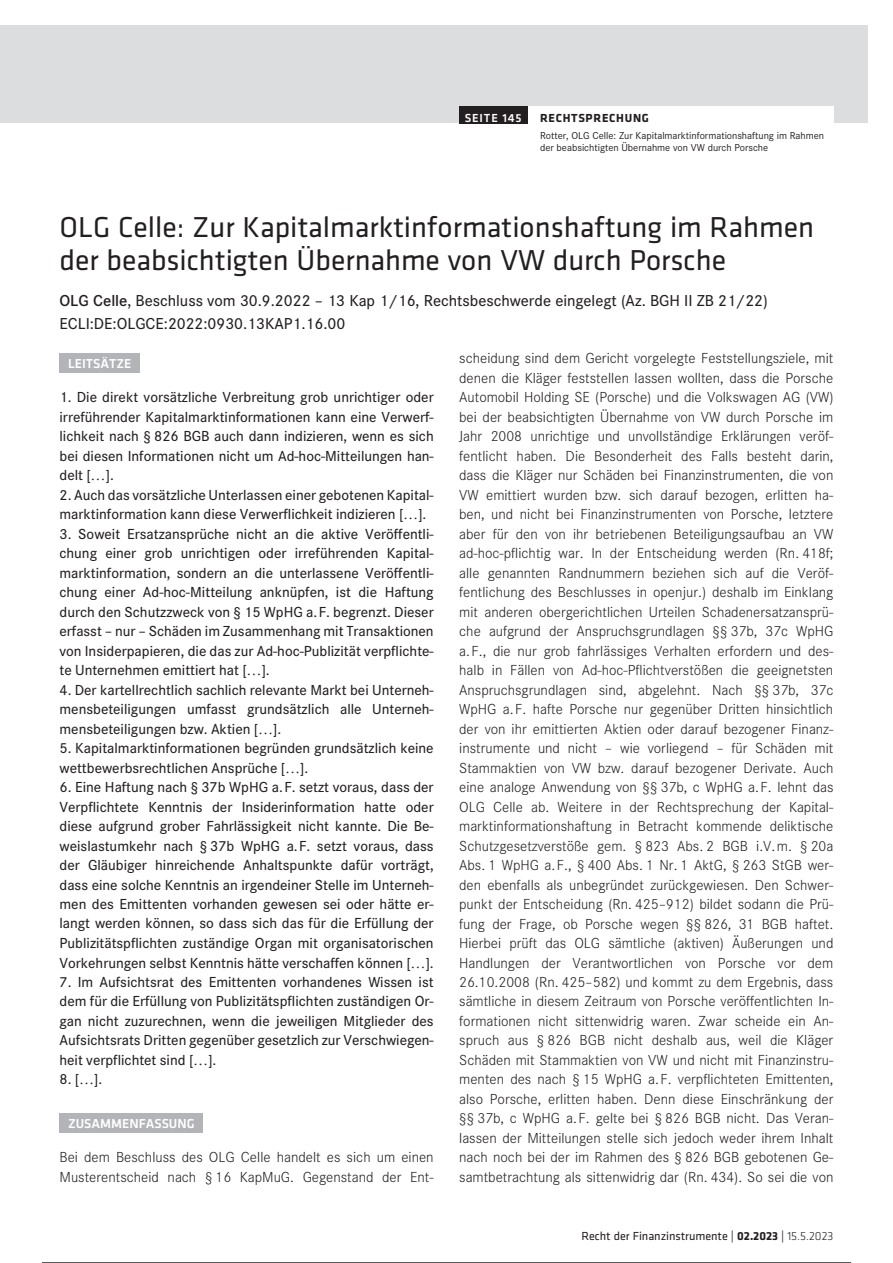
<style>
.page{position:relative;width:893px;height:1263px;background:#fff}
.page>*{position:absolute;margin:0;border:0;box-sizing:border-box;transform-origin:0 0}
.t1{font:29.85px/33.2px "Advklavreg";color:#231f20}
.t2{font:16.5px/22.5px "Advcorpsmd";color:#231f20}
.t3{font:15.15px/19.5px "Advcorpsl";color:#231f20}
.t4{font:15.15px/19.5px "Advcorpsmd";color:#231f20;text-align:justify}
.t5{font:13.5px "Advklavmed";color:#fff}
.t6{font:12.15px "Advklavreg";color:#231f20}
.t7{font:12.15px "Advklavbo";letter-spacing:.06em;color:#231f20}
.t8{font:12.15px "Advklavmed";letter-spacing:.07em;color:#fff}
.t9{font:10.5px/12px "Advcorpsre";color:#231f20}
.s1{font-family:"Advcorpsde"}
.s2{font-family:"Adv PS SY"}
.s3{font-family:"Advklavbo"}
.s4{font-family:"Advklavlig"}
</style>
<div class="page">
<div style="left:60px;top:353px;width:80px;height:20px;background:#b3b4b8"></div>
<div style="left:60px;top:1113px;width:143px;height:20px;background:#b3b4b8"></div>
<div style="left:0;top:26px;width:867px;height:97px;background:#dcdddf"></div>
<div style="left:459px;top:106px;width:374px;height:17px;background:#fff"></div>
<div style="left:459px;top:106px;width:68px;height:17px;background:#231f20"></div>
<hr style="left:43px;top:1262px;width:807px;height:1px;background:#000">
<p class="t8" style="left:465px;top:110px;width:58px">SEITE 145</p>
<p class="t7" style="left:540px;top:110px;width:110px">RECHTSPRECHUNG</p>
<p class="t9" style="left:540px;top:129px;width:286px">Rotter, OLG Celle: Zur Kapitalmarktinformationshaftung im Rahmen der beabsichtigten Übernahme von VW durch Porsche</p>
<h1 class="t1" style="left:60px;top:211px;width:756px">OLG Celle: Zur Kapitalmarktinformationshaftung im Rahmen der beabsichtigten Übernahme von VW durch Porsche</h1>
<p class="t2" style="left:60px;top:291px;width:710px"><span class="s1">OLG Celle</span>, Beschluss vom 30.9.2022 – 13 Kap 1/16, Rechtsbeschwerde eingelegt (Az. BGH II ZB 21/22)<br>ECLI:DE:OLGCE:2022:0930.13KAP1.16.00</p>
<p class="t5" style="left:68px;top:355px;width:65px">LEITSÄTZE</p>
<p class="t4" style="left:60px;top:389px;width:376px">1. Die direkt vorsätzliche Verbreitung grob unrichtiger oder irreführender Kapitalmarktinformationen kann eine Verwerf&shy;lichkeit nach § 826 BGB auch dann indizieren, wenn es sich bei diesen Informationen nicht um Ad-hoc-Mitteilungen han&shy;delt [<span class="s2">…</span>].</p>
<p class="t4" style="left:60px;top:486px;width:376px">2. Auch das vorsätzliche Unterlassen einer gebotenen Kapital&shy;marktinformation kann diese Verwerflichkeit indizieren [<span class="s2">…</span>].</p>
<p class="t4" style="left:60px;top:525px;width:376px">3. Soweit Ersatzansprüche nicht an die aktive Veröffentli&shy;chung einer grob unrichtigen oder irreführenden Kapital&shy;marktinformation, sondern an die unterlassene Veröffentli&shy;chung einer Ad-hoc-Mitteilung anknüpfen, ist die Haftung durch den Schutzzweck von § 15 WpHG a.F. begrenzt. Dieser erfasst – nur – Schäden im Zusammenhang mit Transaktionen von Insiderpapieren, die das zur Ad-hoc-Publizität verpflichte&shy;te Unternehmen emittiert hat [<span class="s2">…</span>].</p>
<p class="t4" style="left:60px;top:681px;width:376px">4. Der kartellrechtlich sachlich relevante Markt bei Unterneh&shy;mensbeteiligungen umfasst grundsätzlich alle Unterneh&shy;mensbeteiligungen bzw. Aktien [<span class="s2">…</span>].</p>
<p class="t4" style="left:60px;top:740px;width:376px">5. Kapitalmarktinformationen begründen grundsätzlich keine wettbewerbsrechtlichen Ansprüche [<span class="s2">…</span>].</p>
<p class="t4" style="left:60px;top:779px;width:376px">6. Eine Haftung nach § 37b WpHG a.F. setzt voraus, dass der Verpflichtete Kenntnis der Insiderinformation hatte oder diese aufgrund grober Fahrlässigkeit nicht kannte. Die Be&shy;weislastumkehr nach § 37b WpHG a.F. setzt voraus, dass der Gläubiger hinreichende Anhaltspunkte dafür vorträgt, dass eine solche Kenntnis an irgendeiner Stelle im Unterneh&shy;men des Emittenten vorhanden gewesen sei oder hätte er&shy;langt werden können, so dass sich das für die Erfüllung der Publizitätspflichten zuständige Organ mit organisatorischen Vorkehrungen selbst Kenntnis hätte verschaffen können [<span class="s2">…</span>].</p>
<p class="t4" style="left:60px;top:973px;width:376px">7. Im Aufsichtsrat des Emittenten vorhandenes Wissen ist dem für die Erfüllung von Publizitätspflichten zuständigen Or&shy;gan nicht zuzurechnen, wenn die jeweiligen Mitglieder des Aufsichtsrats Dritten gegenüber gesetzlich zur Verschwiegen&shy;heit verpflichtet sind [<span class="s2">…</span>].</p>
<p class="t4" style="left:60px;top:1071px;width:44px">8. [<span class="s2">…</span>].</p>
<p class="t5" style="left:68px;top:1115px;width:128px">ZUSAMMENFASSUNG</p>
<p class="t3" style="left:60px;top:1148px;width:376px">Bei dem Beschluss des OLG Celle handelt es sich um einen<br>Musterentscheid nach § 16 KapMuG. Gegenstand der Ent-</p>
<p class="t3" style="left:459px;top:349px;width:376px;text-align:justify">scheidung sind dem Gericht vorgelegte Feststellungsziele, mit denen die Kläger feststellen lassen wollten, dass die Porsche Automobil Holding SE (Porsche) und die Volkswagen AG (VW) bei der beabsichtigten Übernahme von VW durch Porsche im Jahr 2008 unrichtige und unvollständige Erklärungen veröf&shy;fentlicht haben. Die Besonderheit des Falls besteht darin, dass die Kläger nur Schäden bei Finanzinstrumenten, die von VW emittiert wurden bzw. sich darauf bezogen, erlitten ha&shy;ben, und nicht bei Finanzinstrumenten von Porsche, letztere aber für den von ihr betriebenen Beteiligungsaufbau an VW ad-hoc-pflichtig war. In der Entscheidung werden (Rn. 418f; alle genannten Randnummern beziehen sich auf die Veröf&shy;fentlichung des Beschlusses in openjur.) deshalb im Einklang mit anderen obergerichtlichen Urteilen Schadenersatzansprü&shy;che aufgrund der Anspruchsgrundlagen §§ 37b, 37c WpHG a.F., die nur grob fahrlässiges Verhalten erfordern und des&shy;halb in Fällen von Ad-hoc-Pflichtverstößen die geeignetsten Anspruchsgrundlagen sind, abgelehnt. Nach §§ 37b, 37c WpHG a.F. hafte Porsche nur gegenüber Dritten hinsichtlich der von ihr emittierten Aktien oder darauf bezogener Finanz&shy;instrumente und nicht – wie vorliegend – für Schäden mit Stammaktien von VW bzw. darauf bezogener Derivate. Auch eine analoge Anwendung von §§ 37b, c WpHG a.F. lehnt das OLG Celle ab. Weitere in der Rechtsprechung der Kapital&shy;marktinformationshaftung in Betracht kommende deliktische Schutzgesetzverstöße gem. § 823 Abs. 2 BGB i.V.m. § 20a Abs. 1 WpHG a.F., § 400 Abs. 1 Nr. 1 AktG, § 263 StGB wer&shy;den ebenfalls als unbegründet zurückgewiesen. Den Schwer&shy;punkt der Entscheidung (Rn. 425–912) bildet sodann die Prü&shy;fung der Frage, ob Porsche wegen §§ 826, 31 BGB haftet.<br>Hierbei prüft das OLG sämtliche (aktiven) Äußerungen und Handlungen der Verantwortlichen von Porsche vor dem 26.10.2008 (Rn. 425–582) und kommt zu dem Ergebnis, dass sämtliche in diesem Zeitraum von Porsche veröffentlichten In&shy;formationen nicht sittenwidrig waren. Zwar scheide ein An&shy;spruch aus § 826 BGB nicht deshalb aus, weil die Kläger Schäden mit Stammaktien von VW und nicht mit Finanzinstru&shy;menten des nach § 15 WpHG a.F. verpflichteten Emittenten, also Porsche, erlitten haben. Denn diese Einschränkung der §§ 37b, c WpHG a.F. gelte bei § 826 BGB nicht. Das Veran&shy;lassen der Mitteilungen stelle sich jedoch weder ihrem Inhalt nach noch bei der im Rahmen des § 826 BGB gebotenen Ge&shy;samtbetrachtung als sittenwidrig dar (Rn. 434). So sei die von</p>
<p class="t6" style="left:581px;top:1230px;width:254px">Recht der Finanzinstrumente | <span class="s3">02.2023</span> | <span class="s4">15.5.2023</span></p>
</div>
